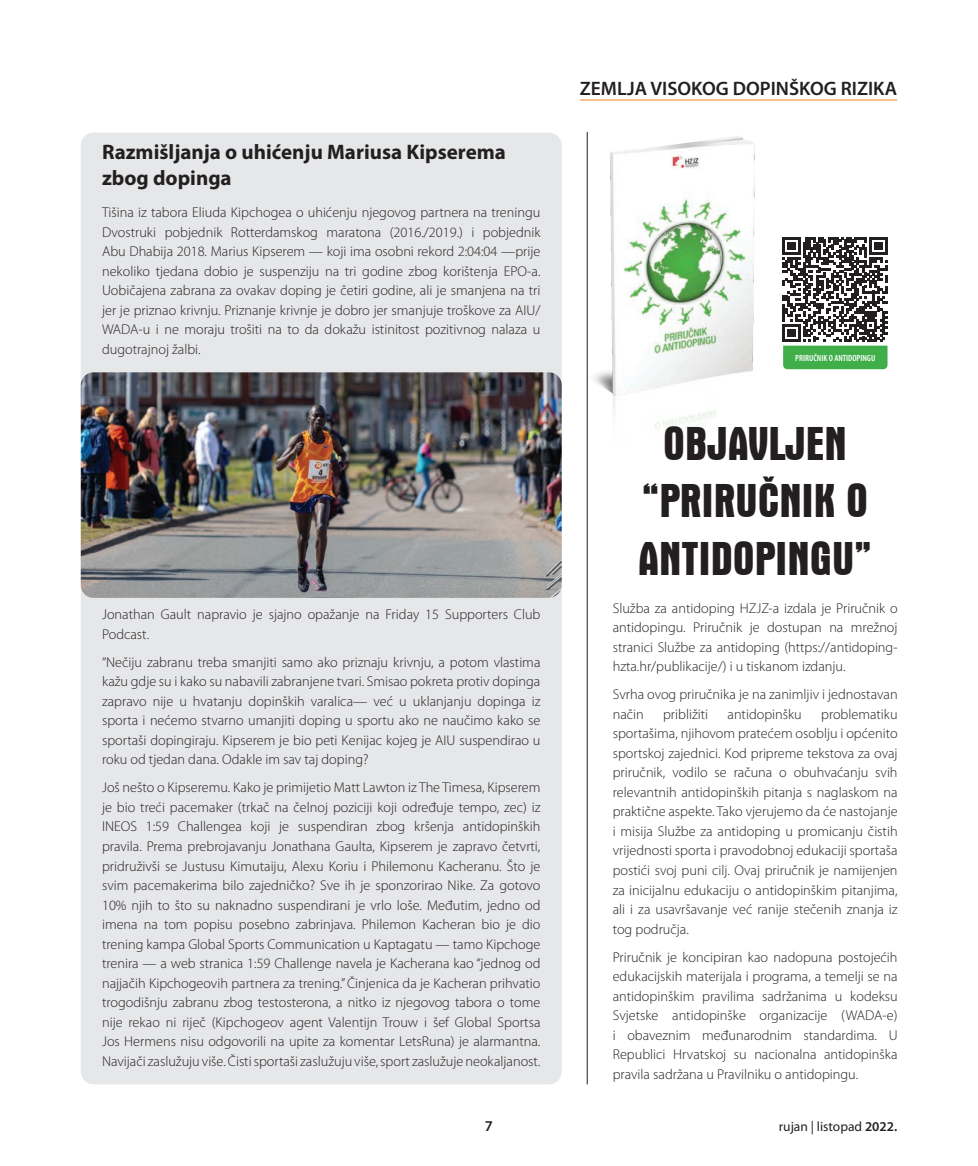
<style>
.page{position:relative;width:978px;height:1166px;background:#fff}
.page>*{position:absolute;margin:0;border:0;box-sizing:border-box;transform-origin:0 0}
.t1{font:700 condensed 48px/57.6px "Aurora BT";color:#231f20;text-align:center}
.t2{font:700 21px/25.5px "Myriad Pro";color:#231f20}
.t3{font:600 19.5px "Myriad Pro";color:#231f20}
.t4{font:600 15px "Myriad Pro";color:#231f20}
.t5{font:300 14.25px/19.5px "Myriad Pro";color:#231f20;text-align:justify}
.t6{font:13.5px "Myriad Pro";color:#231f20}
.t7{font:600 condensed 9px "Myriad Pro";color:#fff}
.s1{font-weight:600}
</style>
<div class="page">
<img style="left:586px;top:131px;width:229px;height:330px">
<div style="left:81px;top:133px;width:481px;height:951px;background:#e6e7e9;border-radius:13px"></div>
<hr style="left:580px;top:100px;width:317px;height:1px;background:#f58220">
<img style="left:81px;top:372px;width:481px;height:225px">
<hr style="left:587px;top:132px;width:1px;height:952px;background:#231f20">
<svg style="left:783px;top:237px;width:104px;height:132px"></svg>
<h2 class="t2" style="left:102px;top:140px;width:405px">Razmišljanja o uhićenju Mariusa Kipserema zbog dopinga</h2>
<p class="t5" style="left:102px;top:203px;width:440px">Tišina iz tabora Eliuda Kipchogea o uhićenju njegovog partnera na treningu Dvostruki pobjednik Rotterdamskog maratona (2016./2019.) i pobjednik Abu Dhabija 2018. Marius Kipserem — koji ima osobni rekord 2:04:04 —prije nekoliko tjedana dobio je suspenziju na tri godine zbog korištenja EPO-a.<br>Uobičajena zabrana za ovakav doping je četiri godine, ali je smanjena na tri jer je priznao krivnju. Priznanje krivnje je dobro jer smanjuje troškove za AIU/ WADA-u i ne moraju trošiti na to da dokažu istinitost pozitivnog nalaza u dugotrajnoj žalbi.</p>
<p class="t5" style="left:102px;top:605px;width:440px">Jonathan Gault napravio je sjajno opažanje na Friday 15 Supporters Club<br>Podcast.</p>
<p class="t5" style="left:102px;top:652px;width:440px">“Nečiju zabranu treba smanjiti samo ako priznaju krivnju, a potom vlastima kažu gdje su i kako su nabavili zabranjene tvari. Smisao pokreta protiv dopinga zapravo nije u hvatanju dopinških varalica— već u uklanjanju dopinga iz sporta i nećemo stvarno umanjiti doping u sportu ako ne naučimo kako se sportaši dopingiraju. Kipserem je bio peti Kenijac kojeg je AIU suspendirao u roku od tjedan dana. Odakle im sav taj doping?</p>
<p class="t5" style="left:102px;top:778px;width:440px">Još nešto o Kipseremu. Kako je primijetio Matt Lawton iz The Timesa, Kipserem je bio treći pacemaker (trkač na čelnoj poziciji koji određuje tempo, zec) iz INEOS 1:59 Challengea koji je suspendiran zbog kršenja antidopinških pravila. Prema prebrojavanju Jonathana Gaulta, Kipserem je zapravo četvrti, pridruživši se Justusu Kimutaiju, Alexu Koriu i Philemonu Kacheranu. Što je svim pacemakerima bilo zajedničko? Sve ih je sponzorirao Nike. Za gotovo 10% njih to što su naknadno suspendirani je vrlo loše. Međutim, jedno od imena na tom popisu posebno zabrinjava. Philemon Kacheran bio je dio trening kampa Global Sports Communication u Kaptagatu — tamo Kipchoge trenira — a web stranica 1:59 Challenge navela je Kacherana kao “jednog od najjačih Kipchogeovih partnera za trening.” Činjenica da je Kacheran prihvatio trogodišnju zabranu zbog testosterona, a nitko iz njegovog tabora o tome nije rekao ni riječ (Kipchogeov agent Valentijn Trouw i šef Global Sportsa Jos Hermens nisu odgovorili na upite za komentar LetsRuna) je alarmantna.<br>Navijači zaslužuju više. Čisti sportaši zaslužuju više, sport zaslužuje neokaljanost.</p>
<h3 class="t3" style="left:580px;top:78px;width:319px">ZEMLJA VISOKOG DOPINŠKOG RIZIKA</h3>
<p class="t7" style="left:795px;top:353px;width:82px">PRIRUČNIK O ANTIDOPINGU</p>
<h1 class="t1" style="left:638px;top:414px;width:235px">OBJAVLJEN “PRIRUČNIK O<br>ANTIDOPINGU”</h1>
<p class="t5" style="left:613px;top:598px;width:286px">Služba za antidoping HZJZ-a izdala je Priručnik o antidopingu. Priručnik je dostupan na mrežnoj stranici Službe za antidoping (https://antidoping&shy;hzta.hr/publikacije/) i u tiskanom izdanju.</p>
<p class="t5" style="left:613px;top:685px;width:286px">Svrha ovog priručnika je na zanimljiv i jednostavan način</p>
<p class="t5" style="left:613px;top:704px;width:286px;text-indent:208px">problematiku sportašima, njihovom pratećem osoblju i općenito sportskoj zajednici. Kod pripreme tekstova za ovaj priručnik, vodilo se računa o obuhvaćanju svih relevantnih antidopinških pitanja s naglaskom na praktične aspekte. Tako vjerujemo da će nastojanje i misija Službe za antidoping u promicanju čistih vrijednosti sporta i pravodobnoj edukaciji sportaša postići svoj puni cilj. Ovaj priručnik je namijenjen za inicijalnu edukaciju o antidopinškim pitanjima, ali i za usavršavanje već ranije stečenih znanja iz tog područja.</p>
<p class="t5" style="left:613px;top:946px;width:286px">Priručnik je koncipiran kao nadopuna postojećih edukacijskih materijala i programa, a temelji se na antidopinškim pravilima sadržanima u kodeksu Svjetske antidopinške organizacije (WADA-e) i obaveznim međunarodnim standardima. U Republici Hrvatskoj su nacionalna antidopinška pravila sadržana u Pravilniku o antidopingu.</p>
<p class="t5" style="left:663px;top:704px;width:47px">približiti</p>
<p class="t5" style="left:727px;top:704px;width:76px">antidopinšku</p>
<p class="t4" style="left:485px;top:1117px;width:10px">7</p>
<p class="t6" style="left:779px;top:1118px;width:120px">rujan | listopad <span class="s1">2022.</span></p>
</div>
